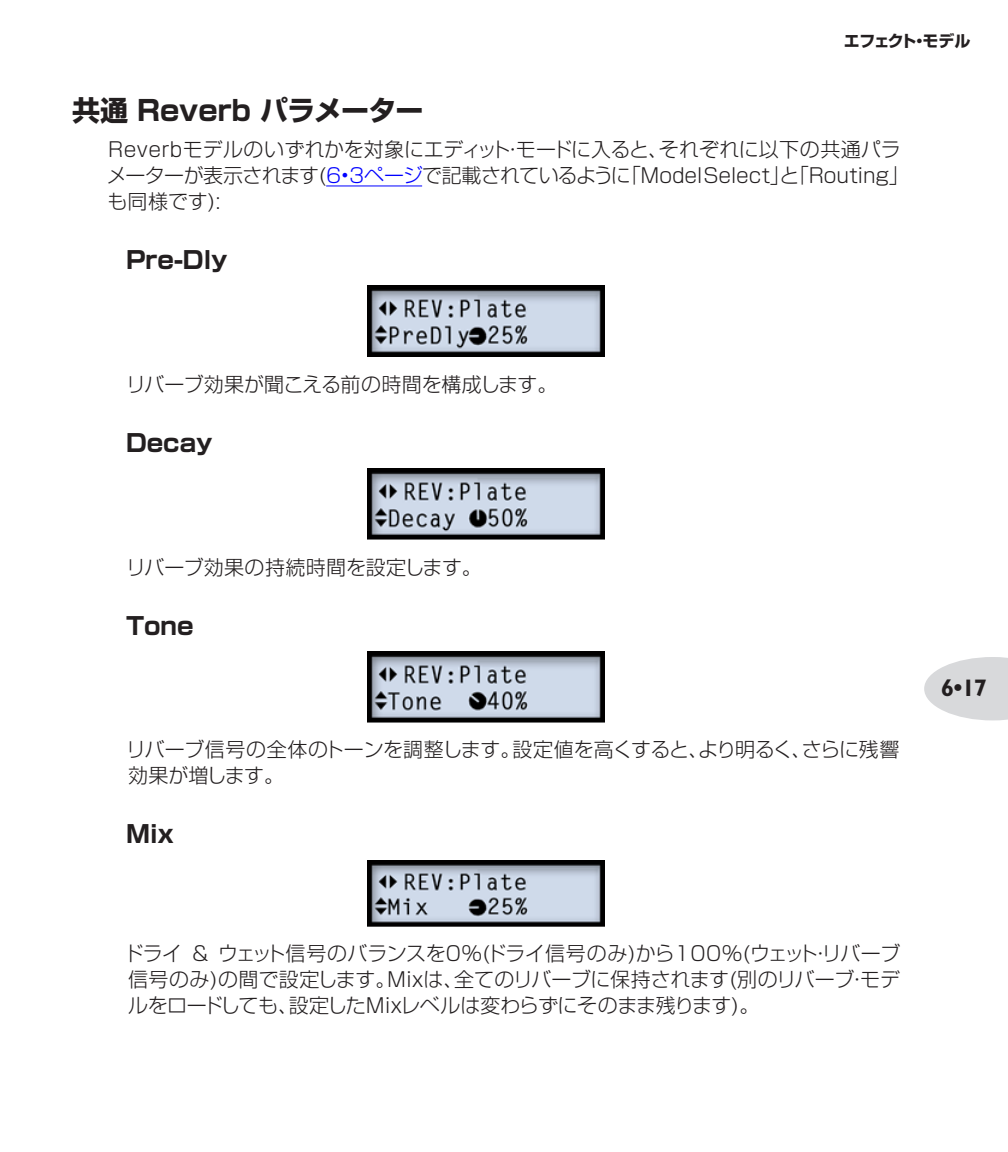
<style>
.page{position:relative;width:1008px;height:1152px;background:#fff}
.page>*{position:absolute;margin:0;border:0;box-sizing:border-box;transform-origin:0 0}
._01b_Section_title_1{font:700 28px "Shin Go Pro";color:#231f20}
._01c_Section_title_3{font:700 24px "Shin Go Pro";color:#231f20}
.t1{font:700 condensed 24px "Gill Sans";color:#231f20}
._02_Body_Indent{font:300 20px/26px "Shin Go Pro";letter-spacing:-.015em;color:#231f20}
._02_Body{font:300 20px/26px "Shin Go Pro";letter-spacing:-.005em;color:#231f20}
.t2{font:700 16px "Shin Go Pro";letter-spacing:-.07em;color:#231f20}
.s1{color:#00f}
</style>
<div class="page">
<svg style="left:924px;top:657px;width:84px;height:63px"></svg>
<hr style="left:326px;top:185px;width:96px;height:1px;background:#00f">
<img style="left:367px;top:286px;width:238px;height:71px">
<img style="left:367px;top:469px;width:238px;height:71px">
<img style="left:367px;top:651px;width:238px;height:72px">
<img style="left:368px;top:860px;width:236px;height:67px">
<p class="t2" style="left:844px;top:28px;width:128px">エフェクト・モデル</p>
<p class="_01b_Section_title_1" style="left:72px;top:88px;width:353px">共通 Reverb パラメーター</p>
<p class="_02_Body" style="left:107px;top:134px;width:804px">Reverbモデルのいずれかを対象にエディット・モードに入ると、それぞれに以下の共通パラメーターが表示されます(<span class="s1">6•3ページ</span>で記載されているように「Model Select」と「Routing」も同様です):</p>
<p class="_01c_Section_title_3" style="left:126px;top:241px;width:103px">Pre-Dly</p>
<p class="_02_Body_Indent" style="left:126px;top:369px;width:433px">リバーブ効果が聞こえる前の時間を構成します。</p>
<p class="_01c_Section_title_3" style="left:126px;top:424px;width:88px">Decay</p>
<p class="_02_Body_Indent" style="left:126px;top:552px;width:357px">リバーブ効果の持続時間を設定します。</p>
<p class="_01c_Section_title_3" style="left:126px;top:607px;width:69px">Tone</p>
<p class="_02_Body_Indent" style="left:126px;top:734px;width:775px">リバーブ信号の全体のトーンを調整します。設定値を高くすると、より明るく、さらに残響効果が増します。</p>
<p class="_01c_Section_title_3" style="left:126px;top:815px;width:49px">Mix</p>
<p class="_02_Body_Indent" style="left:123px;top:938px;width:779px;text-align:justify">ドライ &amp; ウェット信号のバランスを0%(ドライ信号のみ)から100%(ウェット・リバーブ信号のみ)の間で設定します。Mixは、全てのリバーブに保持されます(別のリバーブ・モデルをロードしても、設定したMixレベルは変わらずにそのまま残ります)。</p>
<p class="t1" style="left:941px;top:673px;width:47px">6•17</p>
</div>
